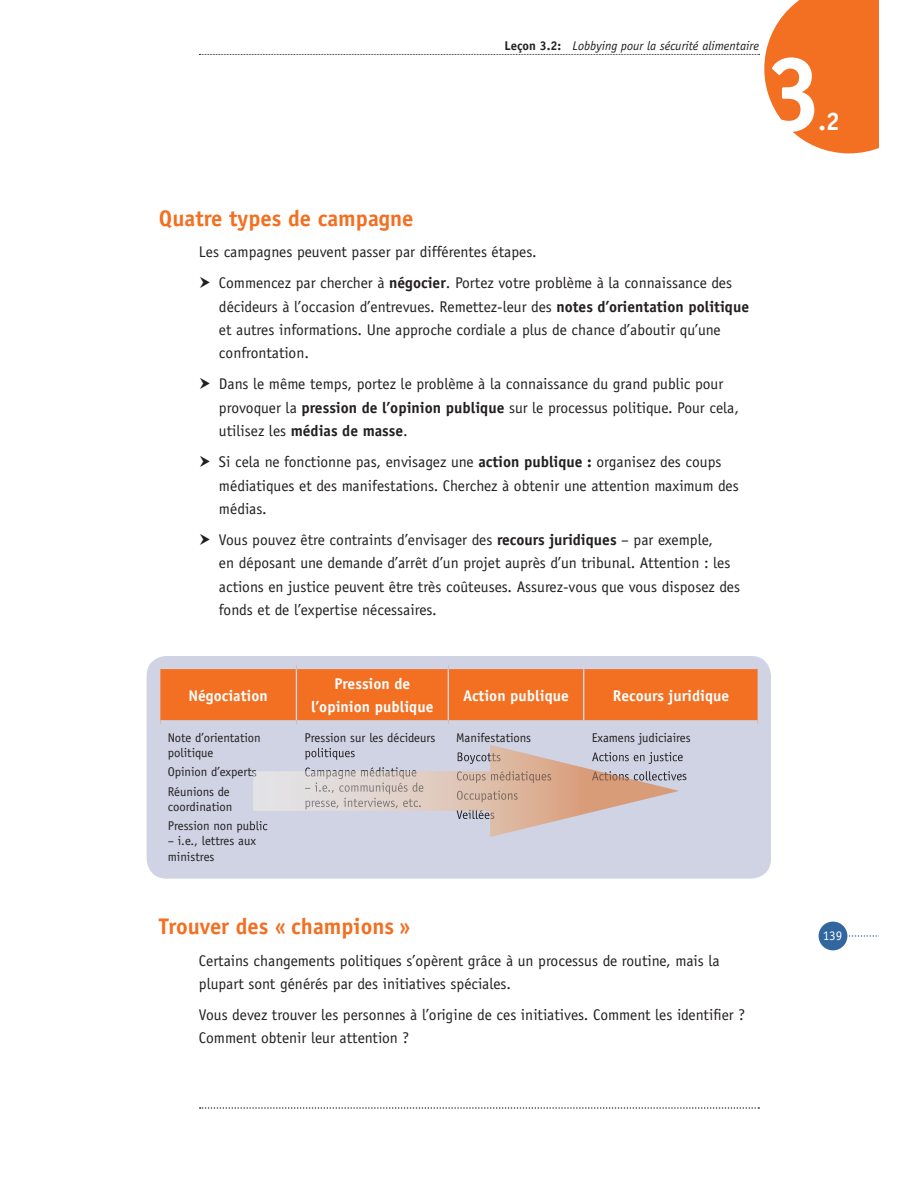
<style>
.page{position:relative;width:918px;height:1188px;background:#fff}
.page>*{position:absolute;margin:0;border:0;box-sizing:border-box;transform-origin:0 0}
.t1{font:700 106.2px "Officina Sans";color:#fff}
.t2{font:700 25.35px "Officina Sans";color:#fff}
.t3{font:700 22.65px "Officina Sans";color:#f36f21}
.t4{font:15.45px/23.2px "Officina Sans";color:#231f20}
.t5{font:700 15.45px/23.2px "Officina Sans";color:#fff;text-align:center}
.t6{font:13.2px "Officina Sans";color:#fff}
.t7{font:12.75px/15.3px "Officina Sans";color:#231f20}
.t8{font:italic 12.75px "Officina Sans";color:#231f20}
.s1{font-weight:700;font-style:normal}
.s2{font-weight:700}
</style>
<div class="page">
<svg style="left:847px;top:935px;width:32px;height:2px"></svg>
<svg style="left:200px;top:1107px;width:559px;height:2px"></svg>
<div style="left:819px;top:922px;width:28px;height:28px;background:#31669f;border-radius:50%"></div>
<div style="left:147px;top:656px;width:624px;height:223px;background:#cfd3e4;border-radius:20px"></div>
<svg style="left:199px;top:0;width:680px;height:153px"></svg>
<div style="left:160px;top:669px;width:598px;height:51px;background:#f36f21"></div>
<hr style="left:296px;top:669px;width:1px;height:51px;background:#cfd3e4">
<hr style="left:448px;top:669px;width:1px;height:51px;background:#cfd3e4">
<hr style="left:583px;top:669px;width:1px;height:51px;background:#cfd3e4">
<svg style="left:253px;top:745px;width:426px;height:92px"></svg>
<img style="left:592px;top:771px;width:46px;height:10px">
<p class="t8" style="left:504px;top:41px;width:256px"><span class="s1">Leçon 3.2:</span> Lobbying pour la sécurité alimentaire</p>
<h1 class="t1" style="left:765px;top:53px;width:61px">3</h1>
<h2 class="t2" style="left:818px;top:112px;width:23px">.2</h2>
<h3 class="t3" style="left:159px;top:209px;width:256px">Quatre types de campagne</h3>
<p class="t4" style="left:219px;top:237px;width:515px;line-height:31.3px;text-indent:-20px">Les campagnes peuvent passer par différentes étapes.<br>Commencez par chercher à <span class="s2">négocier</span>. Portez votre problème à la connaissance des</p>
<p class="t4" style="left:219px;top:296px;width:532px">décideurs à l’occasion d’entrevues. Remettez-leur des <span class="s2">notes d’orientation politique </span>et autres informations. Une approche cordiale a plus de chance d’aboutir qu’une confrontation.</p>
<p class="t4" style="left:219px;top:374px;width:522px">Dans le même temps, portez le problème à la connaissance du grand public pour provoquer la <span class="s2">pression de l’opinion publique</span> sur le processus politique. Pour cela, utilisez les <span class="s2">médias de masse</span>.</p>
<p class="t4" style="left:219px;top:452px;width:521px">Si cela ne fonctionne pas, envisagez une <span class="s2">action publique :</span> organisez des coups médiatiques et des manifestations. Cherchez à obtenir une attention maximum des médias.</p>
<p class="t4" style="left:219px;top:530px;width:523px">Vous pouvez être contraints d’envisager des <span class="s2">recours juridiques</span> – par exemple,<br>en déposant une demande d’arrêt d’un projet auprès d’un tribunal. Attention : les actions en justice peuvent être très coûteuses. Assurez-vous que vous disposez des fonds et de l’expertise nécessaires.</p>
<p class="t5" style="left:188px;top:685px;width:81px">Négociation</p>
<p class="t5" style="left:311px;top:674px;width:124px">Pression de l’opinion publique</p>
<p class="t5" style="left:463px;top:685px;width:107px">Action publique</p>
<p class="t5" style="left:613px;top:685px;width:118px">Recours juridique</p>
<p class="t7" style="left:168px;top:731px;width:95px">Note d’orientation politique</p>
<p class="t7" style="left:168px;top:764px;width:91px;line-height:19.2px">Opinion d’experts<br>Réunions de</p>
<p class="t7" style="left:168px;top:798px;width:102px;line-height:19.2px">coordination<br>Pression non public</p>
<p class="t7" style="left:168px;top:834px;width:90px">– i.e., lettres aux ministres</p>
<p class="t7" style="left:304px;top:731px;width:133px">Pression sur les décideurs</p>
<p class="t7" style="left:456px;top:731px;width:76px">Manifestations</p>
<p class="t7" style="left:592px;top:731px;width:101px">Examens judiciaires</p>
<h3 class="t3" style="left:159px;top:918px;width:253px">Trouver des « champions »</h3>
<p class="t4" style="left:199px;top:950px;width:522px">Certains changements politiques s’opèrent grâce à un processus de routine, mais la plupart sont générés par des initiatives spéciales.</p>
<p class="t4" style="left:199px;top:1005px;width:548px">Vous devez trouver les personnes à l’origine de ces initiatives. Comment les identifier ?<br>Comment obtenir leur attention ?</p>
<p class="t6" style="left:823px;top:931px;width:21px">139</p>
</div>
